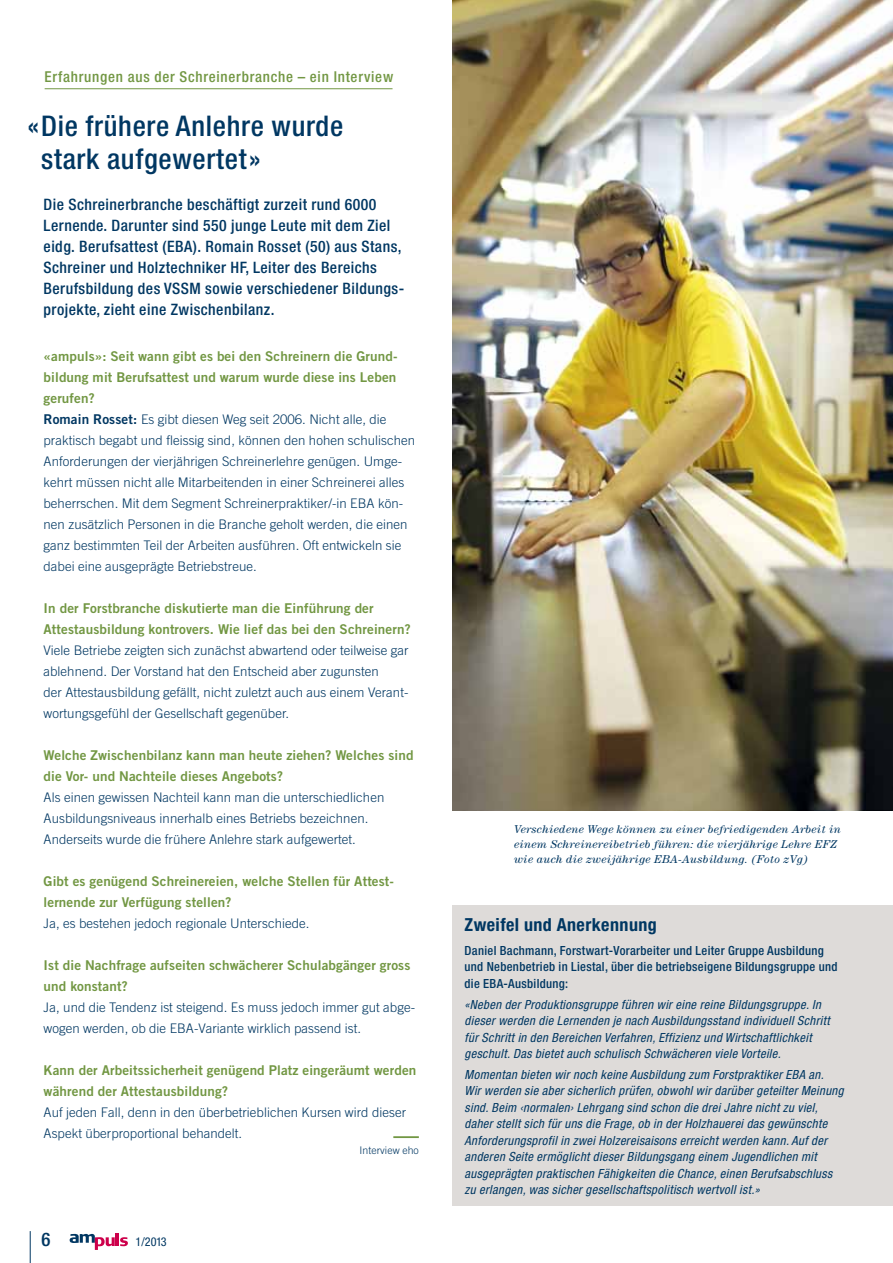
<style>
.page{position:relative;width:893px;height:1263px;background:#fff}
.page>*{position:absolute;margin:0;border:0;box-sizing:border-box;transform-origin:0 0}
.t1{font:500 condensed 28.5px/33px "Helvetica Neue";letter-spacing:.025em;color:#003762}
.t2{font:500 condensed 18.75px "Helvetica Neue";color:#003762}
.t3{font:700 condensed 18px "Helvetica Neue";letter-spacing:.025em;color:#003762}
.t4{font:500 condensed 15.75px/21px "Helvetica Neue";letter-spacing:.03em;color:#003762}
.t5{font:500 condensed 15px "Helvetica Neue";letter-spacing:.05em;color:#729743}
.t6{font:13.5px/21px "Trade Gothic Bold Two";letter-spacing:.01em;color:#729743}
.t7{font:300 13.2px/21px "Trade Gothic";letter-spacing:.005em;color:#003762}
.t8{font:italic condensed 12.6px/16.5px "Helvetica Neue";letter-spacing:.03em;color:#003762}
.t9{font:500 condensed 12.6px/16.5px "Helvetica Neue";letter-spacing:.025em;color:#003762}
.t10{font:condensed 12.15px "Helvetica Neue";color:#003762}
.t11{font:italic 11.25px/15px "Century";letter-spacing:.025em;color:#003762}
.t12{font:300 10.5px "Trade Gothic";letter-spacing:.005em;color:#003762}
.s1{font-family:"Trade Gothic Bold Two";font-weight:400;font-size:13.5px}
</style>
<div class="page">
<svg style="left:70px;top:1233px;width:58px;height:17px"></svg>
<div style="left:453px;top:905px;width:440px;height:300px;background:#dedbd9"></div>
<img style="left:453px;top:0;width:440px;height:811px">
<hr style="left:30px;top:1231px;width:1px;height:32px;background:#003762">
<hr style="left:393px;top:1136px;width:26px;height:2px;background:#729743">
<hr style="left:45px;top:88px;width:348px;height:1px;background:#729743">
<p class="t5" style="left:45px;top:68px;width:350px">Erfahrungen aus der Schreinerbranche – ein Interview</p>
<h1 class="t1" style="left:41px;top:109px;width:304px;text-indent:-14px">«Die frühere Anlehre wurde stark aufgewertet»</h1>
<p class="t4" style="left:44px;top:194px;width:361px">Die Schreinerbranche beschäftigt zurzeit rund 6000<br>Lernende. Darunter sind 550 junge Leute mit dem Ziel eidg. Berufsattest (EBA). Romain Rosset (50) aus Stans, Schreiner und Holztechniker HF, Leiter des Bereichs Berufsbildung des VSSM sowie verschiedener Bildungs&shy;projekte, zieht eine Zwischenbilanz.</p>
<p class="t6" style="left:44px;top:345px;width:354px;text-align:justify">«ampuls»: Seit wann gibt es bei den Schreinern die Grund&shy;bildung mit Berufsattest und warum wurde diese ins Leben gerufen?</p>
<p class="t7" style="left:44px;top:409px;width:373px"><span class="s1">Romain Rosset:</span> Es gibt diesen Weg seit 2006. Nicht alle, die praktisch begabt und fleissig sind, können den hohen schulischen Anforderungen der vierjährigen Schreinerlehre genügen. Umge&shy;kehrt müssen nicht alle Mitarbeitenden in einer Schreinerei alles beherrschen. Mit dem Segment Schreinerpraktiker/-in EBA kön&shy;nen zusätzlich Personen in die Branche geholt werden, die einen ganz bestimmten Teil der Arbeiten ausführen. Oft entwickeln sie dabei eine ausgeprägte Betriebstreue.</p>
<p class="t6" style="left:44px;top:597px;width:369px">In der Forstbranche diskutierte man die Einführung der<br>Attestausbildung kontrovers. Wie lief das bei den Schreinern?</p>
<p class="t7" style="left:44px;top:640px;width:367px">Viele Betriebe zeigten sich zunächst abwartend oder teilweise gar ablehnend. Der Vorstand hat den Entscheid aber zugunsten<br>der Attestausbildung gefällt, nicht zuletzt auch aus einem Verant&shy;wortungsgefühl der Gesellschaft gegenüber.</p>
<p class="t6" style="left:44px;top:744px;width:372px">Welche Zwischenbilanz kann man heute ziehen? Welches sind die Vor- und Nachteile dieses Angebots?</p>
<p class="t7" style="left:44px;top:787px;width:342px">Als einen gewissen Nachteil kann man die unterschiedlichen<br>Ausbildungsniveaus innerhalb eines Betriebs bezeichnen.<br>Anderseits wurde die frühere Anlehre stark aufgewertet.</p>
<p class="t6" style="left:44px;top:870px;width:351px">Gibt es genügend Schreinereien, welche Stellen für Attest&shy;lernende zur Verfügung stellen?</p>
<p class="t7" style="left:44px;top:913px;width:267px">Ja, es bestehen jedoch regionale Unterschiede.</p>
<p class="t6" style="left:44px;top:954px;width:368px">Ist die Nachfrage aufseiten schwächerer Schulabgänger gross und konstant?</p>
<p class="t7" style="left:44px;top:997px;width:373px">Ja, und die Tendenz ist steigend. Es muss jedoch immer gut abge&shy;wogen werden, ob die EBA-Variante wirklich passend ist.</p>
<p class="t6" style="left:44px;top:1059px;width:374px">Kann der Arbeitssicherheit genügend Platz eingeräumt werden während der Attestausbildung?</p>
<p class="t7" style="left:44px;top:1102px;width:364px">Auf jeden Fall, denn in den überbetrieblichen Kursen wird dieser<br>Aspekt überproportional behandelt.</p>
<p class="t12" style="left:360px;top:1144px;width:61px">Interview eho</p>
<h2 class="t2" style="left:42px;top:1228px;width:10px">6</h2>
<p class="t10" style="left:135px;top:1235px;width:33px">1/2013</p>
<p class="t11" style="left:514px;top:822px;width:328px">Verschiedene Wege können zu einer befriedigenden Arbeit in einem Schreinereibetrieb führen: die vierjährige Lehre EFZ wie auch die zweijährige EBA-Ausbildung. (Foto zVg)</p>
<h3 class="t3" style="left:465px;top:913px;width:194px">Zweifel und Anerkennung</h3>
<p class="t9" style="left:465px;top:942px;width:374px">Daniel Bachmann, Forstwart-Vorarbeiter und Leiter Gruppe Ausbildung und Nebenbetrieb in Liestal, über die betriebseigene Bildungsgruppe und die EBA-Ausbildung:</p>
<p class="t8" style="left:465px;top:996px;width:367px">«Neben der Produktionsgruppe führen wir eine reine Bildungsgruppe. In dieser werden die Lernenden je nach Ausbildungsstand individuell Schritt für Schritt in den Bereichen Verfahren, Effizienz und Wirtschaftlichkeit geschult. Das bietet auch schulisch Schwächeren viele Vorteile.</p>
<p class="t8" style="left:465px;top:1066px;width:381px">Momentan bieten wir noch keine Ausbildung zum Forstpraktiker EBA an.<br>Wir werden sie aber sicherlich prüfen, obwohl wir darüber geteilter Meinung sind. Beim ‹normalen› Lehrgang sind schon die drei Jahre nicht zu viel, daher stellt sich für uns die Frage, ob in der Holzhauerei das gewünschte Anforderungsprofil in zwei Holzereisaisons erreicht werden kann. Auf der anderen Seite ermöglicht dieser Bildungsgang einem Jugendlichen mit ausgeprägten praktischen Fähigkeiten die Chance, einen Berufsabschluss zu erlangen, was sicher gesellschaftspolitisch wertvoll ist.»</p>
</div>
